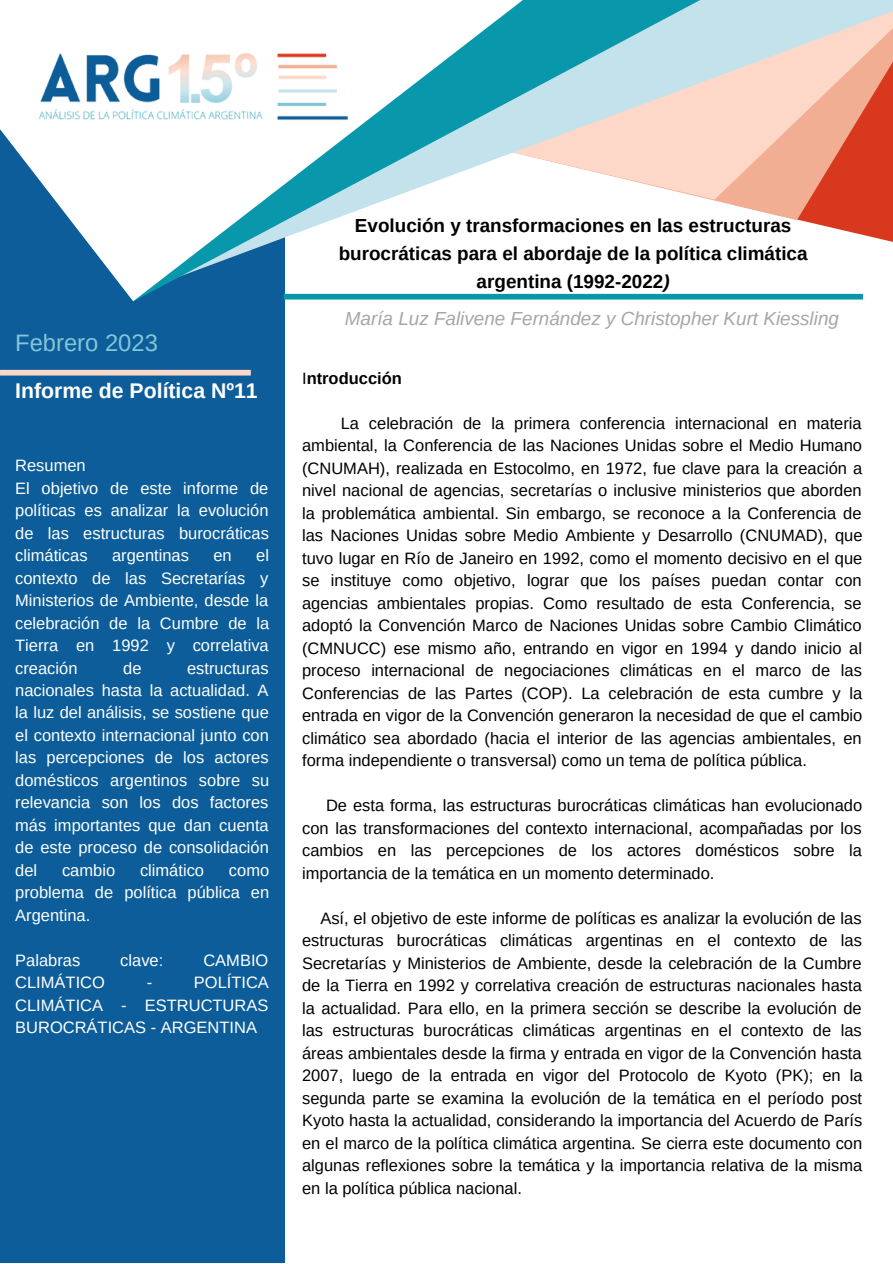
<style>
.page{position:relative;width:893px;height:1264px;background:#fff}
.page>*{position:absolute;margin:0;border:0;box-sizing:border-box;transform-origin:0 0}
.t1{font:23.7px "Arimo";color:#82c6d8}
.t2{font:700 21.3px "Arimo";color:#fff}
.t3{font:700 18.9px/28px "Arimo";color:#000;text-align:center}
.t4{font:italic 18.9px "Arimo";color:#a6a6a6}
.t5{font:16.5px/22.5px "Arimo";color:#000;text-align:justify}
.t6{font:16.5px/22.5px "Arimo";color:#fff;text-align:justify}
.t7{font:700 16.5px "Arimo";color:#000}
.s1{font-style:italic}
.s2{font-weight:400}
</style>
<div class="page">
<div style="left:0;top:89px;width:285px;height:1173px;background:#0c5d99"></div>
<svg style="left:727px;top:0;width:165px;height:242px;background:#e8b0a1"></svg>
<svg style="left:540px;top:0;width:187px;height:300px"></svg>
<svg style="left:0;top:0;width:540px;height:301px"></svg>
<img style="left:38px;top:40px;width:309px;height:88px">
<svg style="left:0;top:370px;width:251px;height:5px"></svg>
<div style="left:284px;top:294px;width:578px;height:5px;background:#0997ac"></div>
<h1 class="t1" style="left:15px;top:329px;width:144px">Febrero 2023</h1>
<p class="t2" style="left:15px;top:378px;width:244px">Informe de Política Nº11</p>
<p class="t6" style="left:15px;top:454px;width:255px;text-align:left">Resumen<br>El objetivo de este informe de políticas es analizar la evolución de las estructuras burocráticas climáticas</p>
<p class="t6" style="left:15px;top:544px;width:255px;text-indent:241px">el contexto de las Secretarías y Ministerios de Ambiente, desde la celebración de la Cumbre de la Tierra en 1992 y correlativa creación</p>
<p class="t6" style="left:112px;top:544px;width:78px">argentinas</p>
<p class="t6" style="left:213px;top:544px;width:20px">en</p>
<p class="t6" style="left:123px;top:656px;width:20px">de</p>
<p class="t6" style="left:15px;top:656px;width:255px;text-indent:172px">estructuras nacionales hasta la actualidad. A la luz del análisis, se sostiene que el contexto internacional junto con las percepciones de los actores domésticos argentinos sobre su relevancia son los dos factores más importantes que dan cuenta de este proceso de consolidación del</p>
<p class="t6" style="left:62px;top:859px;width:55px">cambio</p>
<p class="t6" style="left:140px;top:859px;width:66px">climático</p>
<p class="t6" style="left:15px;top:859px;width:255px;text-indent:214px">como problema de política pública en Argentina.</p>
<p class="t6" style="left:15px;top:948px;width:67px">Palabras</p>
<p class="t6" style="left:120px;top:948px;width:45px">clave:</p>
<p class="t6" style="left:203px;top:948px;width:66px">CAMBIO</p>
<p class="t6" style="left:15px;top:971px;width:91px">CLIMÁTICO</p>
<p class="t6" style="left:147px;top:971px;width:7px">-</p>
<p class="t6" style="left:15px;top:971px;width:255px;text-indent:179px">POLÍTICA CLIMÁTICA - ESTRUCTURAS BUROCRÁTICAS - ARGENTINA</p>
<p class="t3" style="left:339px;top:211px;width:470px">Evolución y transformaciones en las estructuras burocráticas para el abordaje de la política climática argentina (1992-2022<span class="s1">)</span></p>
<p class="t4" style="left:345px;top:308px;width:495px">María Luz Falivene Fernández y Christopher Kurt Kiessling</p>
<p class="t7" style="left:302px;top:369px;width:101px"><span class="s2">I</span>ntroducción</p>
<p class="t5" style="left:302px;top:412px;width:562px;text-indent:39px">La celebración de la primera conferencia internacional en materia ambiental, la Conferencia de las Naciones Unidas sobre el Medio Humano (CNUMAH), realizada en Estocolmo, en 1972, fue clave para la creación a nivel nacional de agencias, secretarías o inclusive ministerios que aborden la problemática ambiental. Sin embargo, se reconoce a la Conferencia de las Naciones Unidas sobre Medio Ambiente y Desarrollo (CNUMAD), que tuvo lugar en Río de Janeiro en 1992, como el momento decisivo en el que se instituye como objetivo, lograr que los países puedan contar con agencias ambientales propias. Como resultado de esta Conferencia, se adoptó la Convención Marco de Naciones Unidas sobre Cambio Climático (CMNUCC) ese mismo año, entrando en vigor en 1994 y dando inicio al proceso internacional de negociaciones climáticas en el marco de las Conferencias de las Partes (COP). La celebración de esta cumbre y la entrada en vigor de la Convención generaron la necesidad de que el cambio climático sea abordado (hacia el interior de las agencias ambientales, en forma independiente o transversal) como un tema de política pública.</p>
<p class="t5" style="left:302px;top:794px;width:561px;text-indent:24px">De esta forma, las estructuras burocráticas climáticas han evolucionado con las transformaciones del contexto internacional, acompañadas por los cambios en las percepciones de los actores domésticos sobre la importancia de la temática en un momento determinado.</p>
<p class="t5" style="left:302px;top:906px;width:562px;text-indent:18px">Así, el objetivo de este informe de políticas es analizar la evolución de las estructuras burocráticas climáticas argentinas en el contexto de las Secretarías y Ministerios de Ambiente, desde la celebración de la Cumbre de la Tierra en 1992 y correlativa creación de estructuras nacionales hasta la actualidad. Para ello, en la primera sección se describe la evolución de las estructuras burocráticas climáticas argentinas en el contexto de las áreas ambientales desde la firma y entrada en vigor de la Convención hasta 2007, luego de la entrada en vigor del Protocolo de Kyoto (PK); en la segunda parte se examina la evolución de la temática en el período post Kyoto hasta la actualidad, considerando la importancia del Acuerdo de París en el marco de la política climática argentina. Se cierra este documento con algunas reflexiones sobre la temática y la importancia relativa de la misma en la política pública nacional.</p>
</div>
